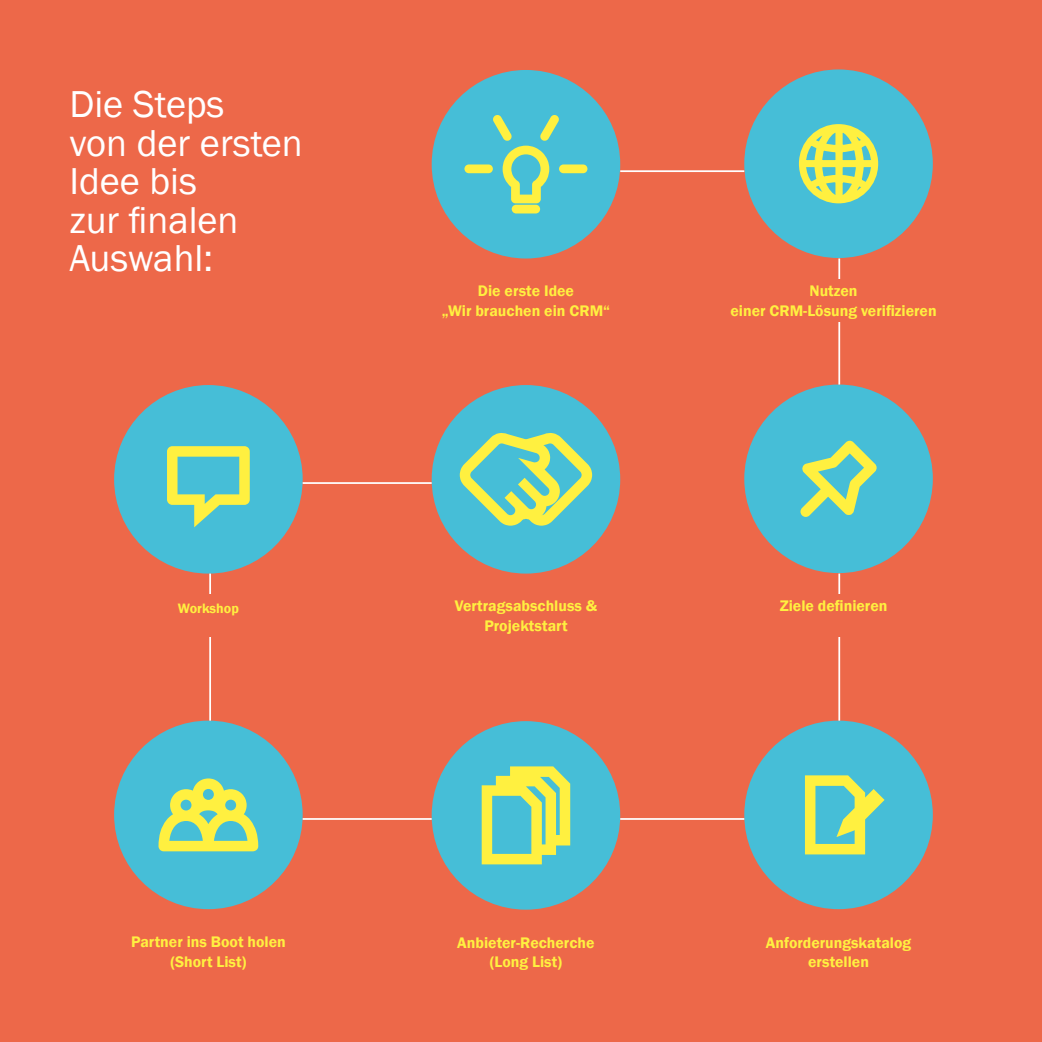
<style>
.page{position:relative;width:1042px;height:1042px;background:#ed6849}
.page>*{position:absolute;margin:0;border:0;box-sizing:border-box;transform-origin:0 0}
.t1{font:38.5px/38.5px "Franklin Gothic";color:#fff}
.t2{font:600 15.75px/19.2px "Franklin Gothic";color:#fff040;text-align:center}
.t3{font:600 14px "Franklin Gothic";color:#fff040}
</style>
<div class="page">
<div style="left:432px;top:721px;width:188px;height:188px;background:#46bed7;border-radius:50%"></div>
<svg style="left:482px;top:766px;width:88px;height:98px"></svg>
<div style="left:114px;top:720px;width:189px;height:189px;background:#46bed7;border-radius:50%"></div>
<svg style="left:158px;top:778px;width:100px;height:73px"></svg>
<div style="left:744px;top:384px;width:189px;height:189px;background:#46bed7;border-radius:50%"></div>
<div style="left:114px;top:385px;width:189px;height:188px;background:#46bed7;border-radius:50%"></div>
<svg style="left:167px;top:446px;width:83px;height:81px"></svg>
<div style="left:744px;top:720px;width:189px;height:189px;background:#46bed7;border-radius:50%"></div>
<svg style="left:805px;top:775px;width:79px;height:79px"></svg>
<div style="left:432px;top:385px;width:188px;height:188px;background:#46bed7;border-radius:50%"></div>
<svg style="left:460px;top:433px;width:132px;height:93px"></svg>
<div style="left:744px;top:69px;width:189px;height:189px;background:#46bed7;border-radius:50%"></div>
<svg style="left:798px;top:124px;width:81px;height:80px"></svg>
<div style="left:432px;top:70px;width:188px;height:188px;background:#46bed7;border-radius:50%"></div>
<svg style="left:464px;top:115px;width:123px;height:98px"></svg>
<svg style="left:800px;top:441px;width:76px;height:76px"></svg>
<hr style="left:620px;top:170px;width:124px;height:2px;background:#fff">
<hr style="left:620px;top:818px;width:124px;height:2px;background:#fff">
<hr style="left:303px;top:818px;width:129px;height:2px;background:#fff">
<hr style="left:303px;top:482px;width:129px;height:2px;background:#fff">
<hr style="left:838px;top:258px;width:2px;height:126px;background:#fff">
<hr style="left:838px;top:573px;width:2px;height:147px;background:#fff">
<hr style="left:209px;top:573px;width:2px;height:147px;background:#fff">
<div style="left:678px;top:279px;width:310px;height:42px;background:#ed6849"></div>
<div style="left:694px;top:594px;width:278px;height:42px;background:#ed6849"></div>
<div style="left:114px;top:594px;width:189px;height:42px;background:#ed6849"></div>
<h1 class="t1" style="left:69px;top:86px;width:235px">Die Steps<br>von der ersten<br>Idee bis<br>zur finalen<br>Auswahl:</h1>
<p class="t2" style="left:442px;top:282px;width:170px">Die erste Idee<br>„Wir brauchen ein CRM“</p>
<p class="t2" style="left:730px;top:282px;width:208px">Nutzen<br>einer CRM-Lösung verifizieren</p>
<p class="t3" style="left:178px;top:599px;width:63px">Workshop</p>
<p class="t2" style="left:455px;top:597px;width:144px">Vertragsabschluss &amp;</p>
<p class="t2" style="left:780px;top:597px;width:109px">Ziele definieren</p>
<p class="t2" style="left:484px;top:616px;width:85px">Projektstart</p>
<p class="t2" style="left:131px;top:932px;width:156px">Partner ins Boot holen (Short List)</p>
<p class="t2" style="left:457px;top:933px;width:139px">Anbieter-Recherche (Long List)</p>
<p class="t2" style="left:766px;top:933px;width:147px">Anforderungskatalog erstellen</p>
</div>
